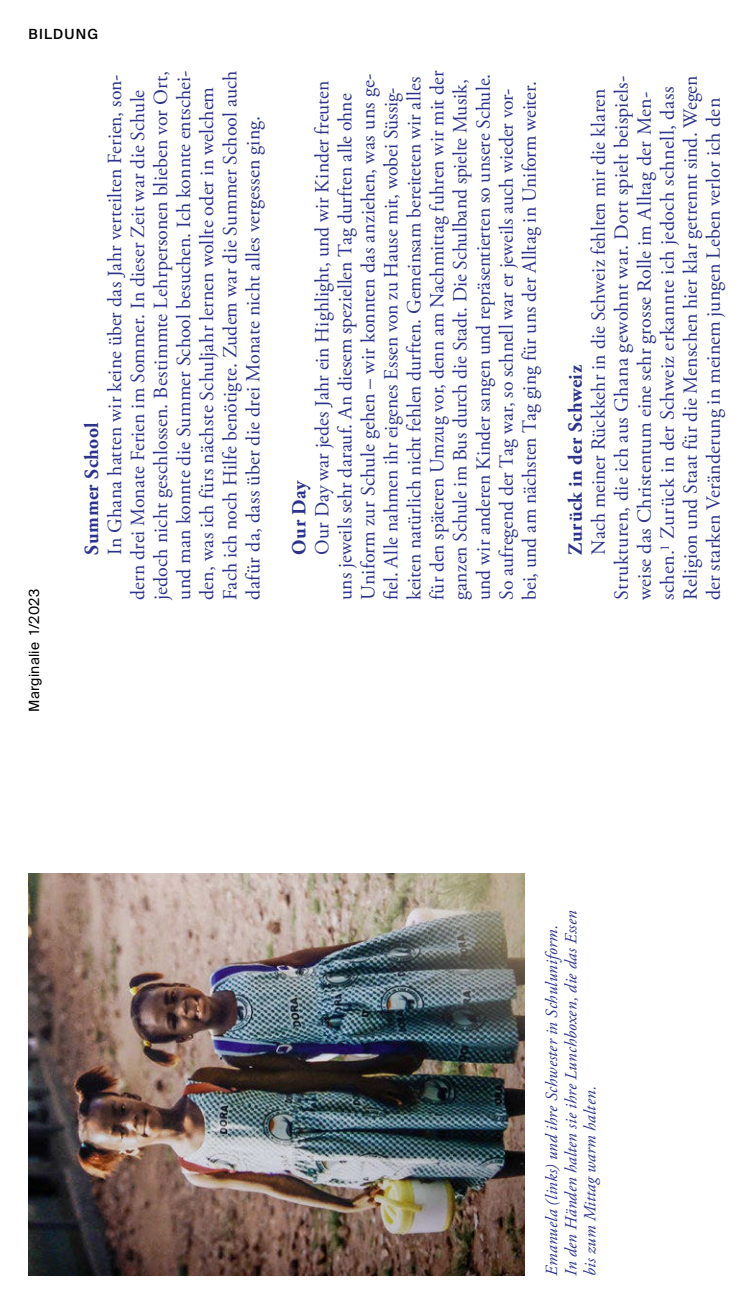
<style>
.page{position:relative;width:738px;height:1304px;background:#fff}
.page>*{position:absolute;margin:0;border:0;box-sizing:border-box;transform-origin:0 0}
.t1{font:20px/23px "Adobe Garamond Pro";letter-spacing:.005em;color:#2b338d}
.t2{font:700 20px "Adobe Garamond Pro";letter-spacing:.025em;color:#2b338d}
.t3{font:italic 17px/19px "Adobe Garamond Pro";letter-spacing:.01em;color:#2b338d}
.t4{font:14px "Suisse Intl";letter-spacing:.02em;color:#000}
.t5{font:500 14px "Suisse Intl";letter-spacing:.085em;color:#000}
</style>
<div class="page">
<img style="left:28px;top:873px;width:496px;height:403px">
<p class="t5" style="left:28px;top:26px;width:71px">BILDUNG</p>
<p class="t4" style="left:26px;top:712px;width:125px;rotate:-90deg">Marginalie 1/2023</p>
<p class="t2" style="left:80px;top:555px;width:134px;rotate:-90deg">Summer School</p>
<p class="t1" style="left:104px;top:600px;width:531px;text-indent:45px;rotate:-90deg">In Ghana hatten wir keine über das Jahr verteilten Ferien, son&shy;dern drei Monate Ferien im Sommer. In dieser Zeit war die Schule jedoch nicht geschlossen. Bestimmte Lehrpersonen blieben vor Ort, und man konnte die Summer School besuchen. Ich konnte entschei&shy;den, was ich fürs nächste Schuljahr lernen wollte oder in welchem Fach ich noch Hilfe benötigte. Zudem war die Summer School auch dafür da, dass über die drei Monate nicht alles vergessen ging.</p>
<p class="t1" style="left:311px;top:600px;width:531px;text-indent:45px;rotate:-90deg">Our Day war jedes Jahr ein Highlight, und wir Kinder freuten uns jeweils sehr darauf. An diesem speziellen Tag durften alle ohne Uniform zur Schule gehen – wir konnten das anziehen, was uns ge&shy;fiel. Alle nahmen ihr eigenes Essen von zu Hause mit, wobei Süssig&shy;keiten natürlich nicht fehlen durften. Gemeinsam bereiteten wir alles für den späteren Umzug vor, denn am Nachmittag fuhren wir mit der ganzen Schule im Bus durch die Stadt. Die Schulband spielte Musik, und wir anderen Kinder sangen und repräsentierten so unsere Schule.<br>So aufregend der Tag war, so schnell war er jeweils auch wieder vor&shy;bei, und am nächsten Tag ging für uns der Alltag in Uniform weiter.</p>
<p class="t2" style="left:287px;top:555px;width:77px;rotate:-90deg">Our Day</p>
<p class="t2" style="left:563px;top:555px;width:191px;rotate:-90deg">Zurück in der Schweiz</p>
<p class="t1" style="left:587px;top:600px;width:526px;text-indent:45px;rotate:-90deg">Nach meiner Rückkehr in die Schweiz fehlten mir die klaren Strukturen, die ich aus Ghana gewohnt war. Dort spielt beispiels&shy;weise das Christentum eine sehr grosse Rolle im Alltag der Men&shy;schen.<sup>1</sup> Zurück in der Schweiz erkannte ich jedoch schnell, dass Religion und Staat für die Menschen hier klar getrennt sind. Wegen der starken Veränderung in meinem jungen Leben verlor ich den</p>
<p class="t3" style="left:542px;top:1276px;width:367px;rotate:-90deg">Emanuela (links) und ihre Schwester in Schuluniform.<br>In den Händen halten sie ihre Lunchboxen, die das Essen bis zum Mittag warm halten.</p>
</div>
